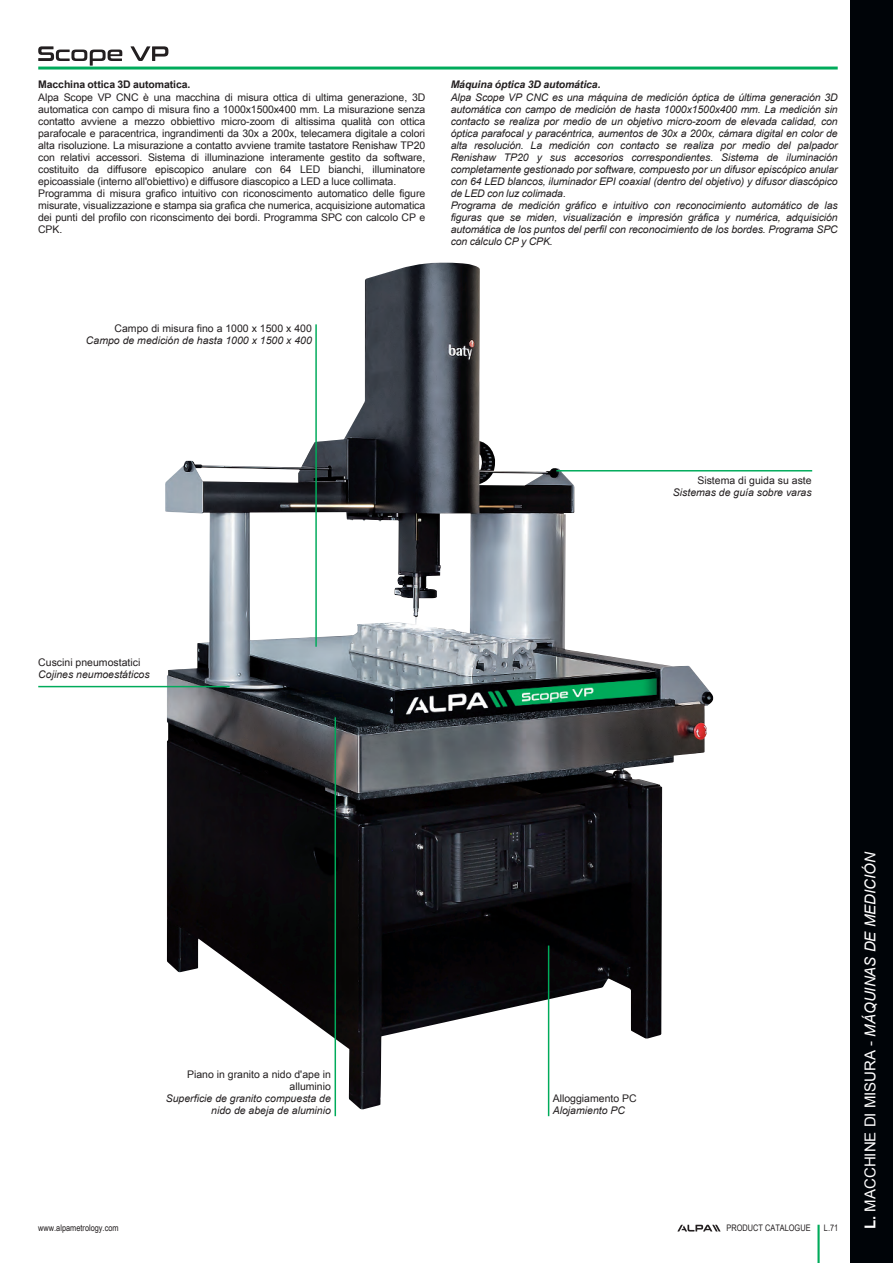
<style>
.page{position:relative;width:893px;height:1263px;background:#fff}
.page>*{position:absolute;margin:0;border:0;box-sizing:border-box;transform-origin:0 0}
.t1{font:italic 15px "Arial Link";color:#fff}
.t2{font:italic 10.5px/12px "Arial Link";letter-spacing:-.01em;color:#231f20;text-align:right}
.t3{font:10.5px/12px "Arial Link";letter-spacing:-.01em;color:#231f20;text-align:right}
.t4{font:700 10.5px "Arial Link";letter-spacing:-.01em;color:#231f20}
.t5{font:italic 700 10.5px "Arial Link";letter-spacing:-.01em;color:#231f20}
.t6{font:9px "Arial Link Narrow";color:#231f20}
.s1{font-weight:700;font-style:normal}
.s2{font-style:normal}
</style>
<div class="page">
<div style="left:850px;top:0;width:43px;height:1263px;background:#000408"></div>
<svg style="left:677px;top:1225px;width:43px;height:6px"></svg>
<hr style="left:817px;top:1225px;width:3px;height:38px;background:#00ab5b">
<hr style="left:38px;top:67px;width:800px;height:3px;background:#00ab5b">
<svg style="left:38px;top:46px;width:84px;height:20px"></svg>
<svg style="left:131px;top:46px;width:37px;height:15px"></svg>
<img style="left:165px;top:262px;width:548px;height:848px">
<hr style="left:335px;top:717px;width:1px;height:399px;background:#00ab5b">
<hr style="left:315px;top:324px;width:2px;height:323px;background:#00ab5b">
<hr style="left:38px;top:686px;width:192px;height:1px;background:#00ab5b">
<hr style="left:548px;top:945px;width:1px;height:171px;background:#00ab5b">
<hr style="left:556px;top:470px;width:256px;height:1px;background:#00ab5b">
<p class="t4" style="left:38px;top:79px;width:154px">Macchina ottica 3D automatica.</p>
<p class="t3" style="left:38px;top:91px;width:389px;text-align:left">Alpa Scope VP CNC è una macchina di misura ottica di ultima generazione, 3D automatica con campo di misura fino a 1000x1500x400 mm. La misurazione senza contatto avviene a mezzo obbiettivo micro-zoom di altissima qualità con ottica parafocale e paracentrica, ingrandimenti da 30x a 200x, telecamera digitale a colori alta risoluzione. La misurazione a contatto avviene tramite tastatore Renishaw TP20 con relativi accessori. Sistema di illuminazione interamente gestito da software, costituito da diffusore episcopico anulare con 64 LED bianchi, illuminatore epicoassiale (interno all'obiettivo) e diffusore diascopico a LED a luce collimata.<br>Programma di misura grafico intuitivo con riconoscimento automatico delle figure misurate, visualizzazione e stampa sia grafica che numerica, acquisizione automatica dei punti del profilo con riconscimento dei bordi. Programma SPC con calcolo CP e CPK.</p>
<p class="t5" style="left:451px;top:79px;width:151px">Máquina óptica 3D automática.</p>
<p class="t2" style="left:451px;top:91px;width:389px;text-align:left">Alpa Scope VP CNC es una máquina de medición óptica de última generación 3D automática con campo de medición de hasta 1000x1500x400 mm. La medición sin contacto se realiza por medio de un objetivo micro-zoom de elevada calidad, con óptica parafocal y paracéntrica, aumentos de 30x a 200x, cámara digital en color de alta resolución. La medición con contacto se realiza por medio del palpador Renishaw TP20 y sus accesorios correspondientes. Sistema de iluminación completamente gestionado por software, compuesto por un difusor episcópico anular con 64 LED blancos, iluminador EPI coaxial (dentro del objetivo) y difusor diascópico de LED con luz colimada.<br>Programa de medición gráfico e intuitivo con reconocimiento automático de las figuras que se miden, visualización e impresión gráfica y numérica, adquisición automática de los puntos del perfil con reconocimiento de los bordes. Programa SPC con cálculo CP y CPK.</p>
<p class="t3" style="left:115px;top:322px;width:199px">Campo di misura fino a 1000 x 1500 x 400</p>
<p class="t2" style="left:86px;top:334px;width:227px">Campo de medición de hasta 1000 x 1500 x 400</p>
<p class="t3" style="left:697px;top:474px;width:116px">Sistema di guida su aste</p>
<p class="t2" style="left:673px;top:487px;width:140px">Sistemas de guía sobre varas</p>
<p class="t3" style="left:38px;top:656px;width:104px">Cuscini pneumostatici</p>
<p class="t2" style="left:38px;top:668px;width:113px">Cojines neumoestáticos</p>
<p class="t6" style="left:38px;top:1223px;width:82px">www.alpametrology.com</p>
<p class="t3" style="left:187px;top:1068px;width:145px">Piano in granito a nido d'ape in alluminio</p>
<p class="t2" style="left:166px;top:1092px;width:167px">Superficie de granito compuesta de nido de abeja de aluminio</p>
<p class="t3" style="left:553px;top:1092px;width:86px">Alloggiamento PC</p>
<p class="t2" style="left:553px;top:1104px;width:74px">Alojamiento PC</p>
<p class="t6" style="left:726px;top:1223px;width:86px">PRODUCT CATALOGUE</p>
<p class="t6" style="left:824px;top:1223px;width:16px">L.71</p>
<h1 class="t1" style="left:862px;top:1229px;width:379px;rotate:-90deg"><span class="s1">L.</span> <span class="s2">MACCHINE DI MISURA -</span> MÁQUINAS DE MEDICIÓN</h1>
</div>
